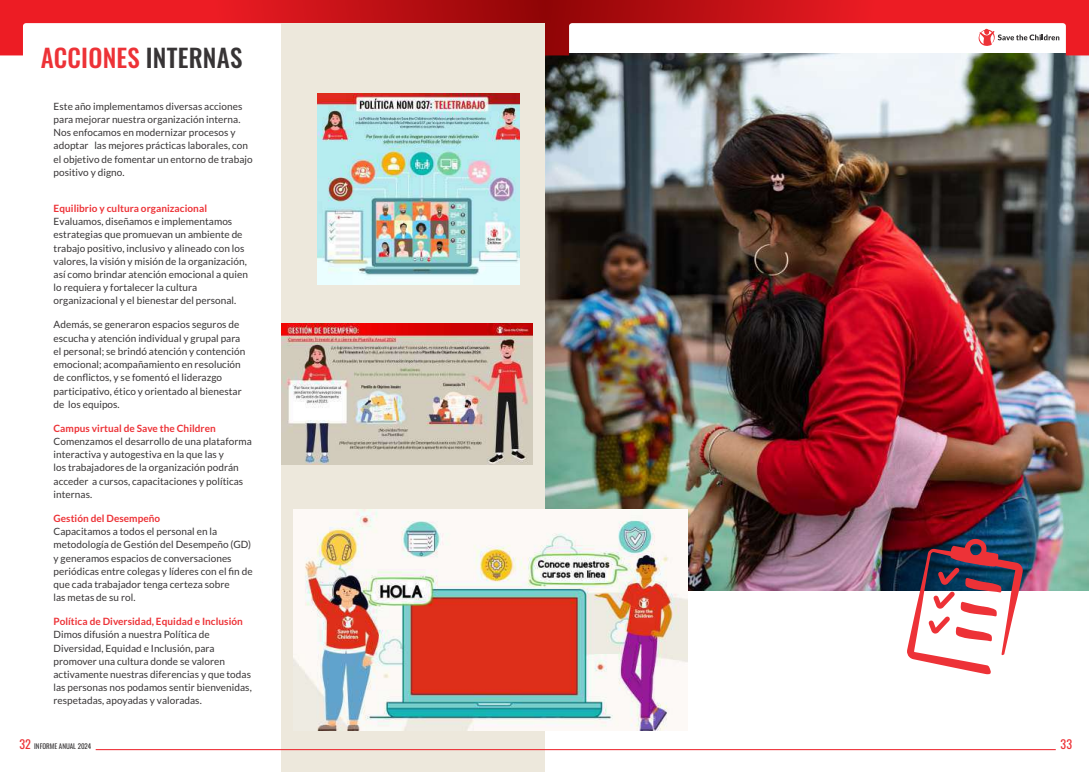
<style>
.page{position:relative;width:1089px;height:772px;background:#fff}
.page>*{position:absolute;margin:0;border:0;box-sizing:border-box;transform-origin:0 0}
.t1{font:500 25px "Oswald";letter-spacing:.01em;color:#ed3237}
.t2{font:12px "Oswald";color:#ed3237}
.t3{font:10px/13.2px "Lato";letter-spacing:.005em;color:#373435}
.t4{font:700 10px "Lato";letter-spacing:.005em;color:#ed3237}
.t5{font:7px "Oswald";color:#373435}
.s1{color:#373435}
.s2{font-size:12px;color:#ed3237}
</style>
<div class="page">
<img style="left:545px;top:55px;width:543px;height:534px">
<div style="left:281px;top:23px;width:264px;height:748px;background:#ede8dc"></div>
<img style="left:317px;top:94px;width:202px;height:191px">
<img style="left:282px;top:323px;width:250px;height:141px">
<img style="left:294px;top:509px;width:393px;height:221px">
<svg style="left:907px;top:537px;width:115px;height:137px"></svg>
<svg style="left:0;top:0;width:1088px;height:55px"></svg>
<hr style="left:96px;top:748px;width:959px;height:1px;background:#ed1c24">
<h1 class="t1" style="left:41px;top:38px;width:203px">ACCIONES <span class="s1">INTERNAS</span></h1>
<p class="t3" style="left:54px;top:100px;width:200px">Este año implementamos diversas acciones para mejorar nuestra organización interna.<br>Nos enfocamos en modernizar procesos y adoptar las mejores prácticas laborales, con el objetivo de fomentar un entorno de trabajo positivo y digno.</p>
<p class="t4" style="left:54px;top:204px;width:155px">Equilibrio y cultura organizacional</p>
<p class="t3" style="left:54px;top:215px;width:196px">Evaluamos, diseñamos e implementamos estrategias que promuevan un ambiente de trabajo positivo, inclusivo y alineado con los valores, la visión y misión de la organización, así como brindar atención emocional a quien lo requiera y fortalecer la cultura organizacional y el bienestar del personal.</p>
<p class="t3" style="left:54px;top:318px;width:193px">Además, se generaron espacios seguros de escucha y atención individual y grupal para el personal; se brindó atención y contención emocional; acompañamiento en resolución de conflictos, y se fomentó el liderazgo participativo, ético y orientado al bienestar de los equipos.</p>
<p class="t4" style="left:54px;top:423px;width:164px">Campus virtual de Save the Children</p>
<p class="t3" style="left:54px;top:435px;width:200px">Comenzamos el desarrollo de una plataforma interactiva y autogestiva en la que las y<br>los trabajadores de la organización podrán acceder a cursos, capacitaciones y políticas internas.</p>
<p class="t4" style="left:54px;top:513px;width:108px">Gestión del Desempeño</p>
<p class="t3" style="left:54px;top:525px;width:201px">Capacitamos a todos el personal en la metodología de Gestión del Desempeño (GD) y generamos espacios de conversaciones periódicas entre colegas y líderes con el fin de que cada trabajador tenga certeza sobre<br>las metas de su rol.</p>
<p class="t4" style="left:53px;top:616px;width:191px">Política de Diversidad, Equidad e Inclusión</p>
<p class="t3" style="left:53px;top:628px;width:200px">Dimos difusión a nuestra Política de Diversidad, Equidad e Inclusión, para promover una cultura donde se valoren activamente nuestras diferencias y que todas las personas nos podamos sentir bienvenidas, respetadas, apoyadas y valoradas.</p>
<p class="t5" style="left:20px;top:740px;width:73px"><span class="s2">32</span> INFORME ANUAL 2024</p>
<p class="t2" style="left:1060px;top:734px;width:13px">33</p>
</div>
